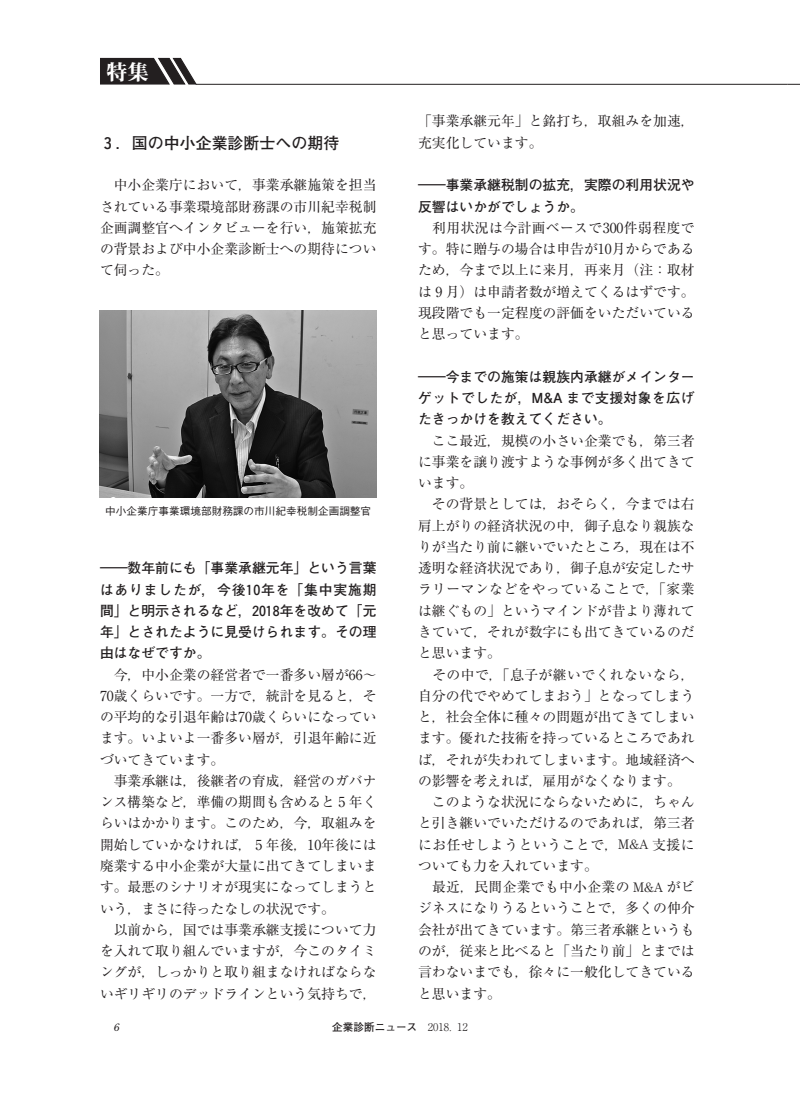
<style>
.page{position:relative;width:800px;height:1119px;background:#fff}
.page>*{position:absolute;margin:0;border:0;box-sizing:border-box;transform-origin:0 0}
.t1{font:21.3px "Midashi Min Pro MA31";color:#fff}
.t2{font:700 15.9px "Futo Go B101 Pro";color:#231f20}
.t3{font:13.8px/21.3px "Ryumin Pro";color:#231f20}
.t4{font:700 13.8px/21.3px "Futo Go B101 Pro";color:#231f20;text-align:justify;scale:2 1}
.t5{font:500 10.65px "Gothic BBB Pro";color:#231f20}
.t6{font:700 10.65px "Futo Go B101 Pro";color:#231f20}
.t7{font:italic 10.65px "Century Old Style Std";color:#231f20}
.s1{font-family:"Hankaku Num Ftg";font-weight:400}
.s2{font-family:"Century Std";font-weight:300}
.s3{font-family:"Ryumin Pro";font-weight:300}
</style>
<div class="page">
<svg style="left:100px;top:57px;width:98px;height:28px;background:#4f4c4d"></svg>
<hr style="left:196px;top:84px;width:591px;height:1px;background:#231f20">
<svg style="left:787px;top:84px;width:12px;height:1px"></svg>
<img style="left:100px;top:310px;width:276px;height:187px">
<h1 class="t1" style="left:106px;top:55px;width:44px">特集</h1>
<p class="t2" style="left:104px;top:130px;width:237px"><span class="s1">3</span> ．国の中小企業診断士への期待</p>
<p class="t3" style="left:100px;top:173px;width:278px;text-align:justify">　中小企業庁において，事業承継施策を担当されている事業環境部財務課の市川紀幸税制企画調整官へインタビューを行い，施策拡充の背景および中小企業診断士への期待について伺った。</p>
<p class="t5" style="left:105px;top:502px;width:267px">中小企業庁事業環境部財務課の市川紀幸税制企画調整官</p>
<p class="t4" style="left:100px;top:555px;width:140px">―数年前にも「事業承継元年」という言葉はありましたが，今後<span class="s1">10</span>年を「集中実施期間」と明示されるなど，<span class="s1">2018</span>年を改めて「元年」とされたように見受けられます。その理由はなぜですか。</p>
<p class="t3" style="left:100px;top:662px;width:278px">　今，中小企業の経営者で一番多い層が66～<br>70歳くらいです。一方で，統計を見ると，その平均的な引退年齢は70歳くらいになっています。いよいよ一番多い層が，引退年齢に近づいてきています。<br>　事業承継は，後継者の育成，経営のガバナンス構築など，準備の期間も含めると 5 年くらいはかかります。このため，今，取組みを開始していかなければ， 5 年後，10年後には廃業する中小企業が大量に出てきてしまいます。最悪のシナリオが現実になってしまうという，まさに待ったなしの状況です。<br>　以前から，国では事業承継支援について力を入れて取り組んでいますが，今このタイミングが，しっかりと取り組まなければならないギリギリのデッドラインという気持ちで，</p>
<p class="t3" style="left:418px;top:110px;width:278px">「事業承継元年」と銘打ち，取組みを加速，充実化しています。</p>
<p class="t4" style="left:418px;top:173px;width:140px">―事業承継税制の拡充，実際の利用状況や反響はいかがでしょうか。</p>
<p class="t3" style="left:418px;top:216px;width:278px;text-align:justify">　利用状況は今計画ベースで300件弱程度です。特に贈与の場合は申告が10月からであるため，今まで以上に来月，再来月（注：取材は 9 月）は申請者数が増えてくるはずです。現段階でも一定程度の評価をいただいていると思っています。</p>
<p class="t4" style="left:418px;top:364px;width:140px">―今までの施策は親族内承継がメインターゲットでしたが，M&amp;A まで支援対象を広げたきっかけを教えてください。</p>
<p class="t3" style="left:418px;top:429px;width:278px">　ここ最近，規模の小さい企業でも，第三者に事業を譲り渡すような事例が多く出てきています。<br>　その背景としては，おそらく，今までは右肩上がりの経済状況の中，御子息なり親族なりが当たり前に継いでいたところ，現在は不透明な経済状況であり，御子息が安定したサラリーマンなどをやっていることで，「家業は継ぐもの」というマインドが昔より薄れてきていて，それが数字にも出てきているのだと思います。<br>　その中で，「息子が継いでくれないなら，自分の代でやめてしまおう」となってしまうと，社会全体に種々の問題が出てきてしまいます。優れた技術を持っているところであれば，それが失われてしまいます。地域経済への影響を考えれば，雇用がなくなります。　このような状況にならないために，ちゃんと引き継いでいただけるのであれば，第三者にお任せしようということで，<span class="s2">M&amp;A</span> 支援についても力を入れています。<br>　最近，民間企業でも中小企業の <span class="s2">M&amp;A</span> がビジネスになりうるということで，多くの仲介会社が出てきています。第三者承継というものが，従来と比べると「当たり前」とまでは言わないまでも，徐々に一般化してきていると思います。</p>
<p class="t7" style="left:114px;top:1019px;width:7px">6</p>
<p class="t6" style="left:332px;top:1018px;width:137px">企業診断ニュース　<span class="s3">2018．12</span></p>
</div>
